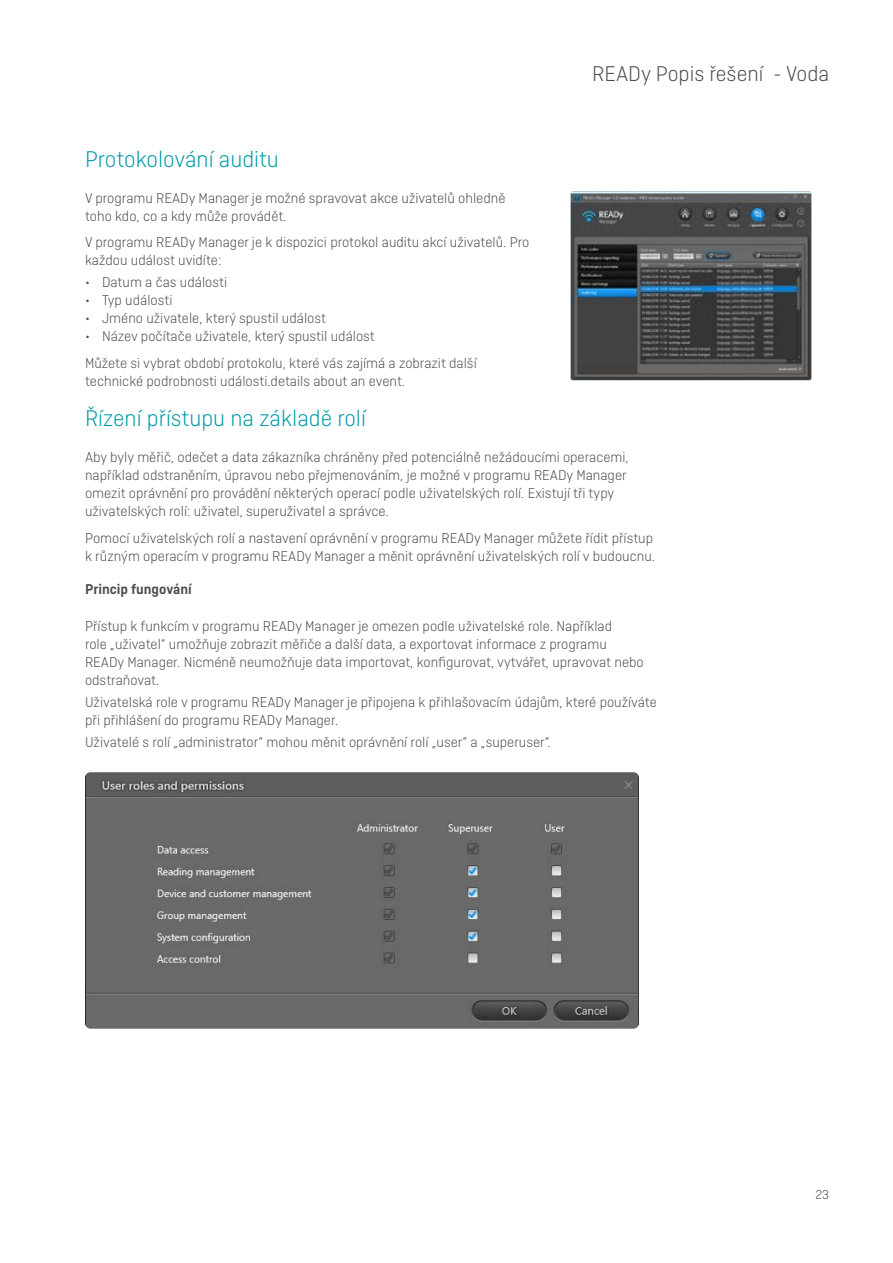
<style>
.page{position:relative;width:893px;height:1263px;background:#fff}
.page>*{position:absolute;margin:0;border:0;box-sizing:border-box;transform-origin:0 0}
.t1{font:300 24px "Ciutadella";color:#0099a9}
.t2{font:300 22.5px "Ciutadella";color:#4b4c4d}
.t3{font:300 15px/18px "Ciutadella";color:#4b4c4d}
.t4{font:600 15px "Ciutadella";color:#4b4c4d}
.t5{font:300 13.5px "Ciutadella";color:#4b4c4d}
</style>
<div class="page">
<img style="left:571px;top:191px;width:240px;height:189px">
<img style="left:85px;top:772px;width:554px;height:256px">
<h2 class="t2" style="left:592px;top:61px;width:238px">READy Popis řešení - Voda</h2>
<h1 class="t1" style="left:85px;top:146px;width:195px">Protokolování auditu</h1>
<p class="t3" style="left:85px;top:189px;width:422px">V programu READy Manager je možné spravovat akce uživatelů ohledně toho kdo, co a kdy může provádět.</p>
<p class="t3" style="left:85px;top:233px;width:446px">V programu READy Manager je k dispozici protokol auditu akcí uživatelů. Pro každou událost uvidíte:</p>
<p class="t3" style="left:85px;top:273px;width:144px">• Datum a čas události</p>
<p class="t3" style="left:85px;top:291px;width:89px">• Typ události</p>
<p class="t3" style="left:85px;top:309px;width:242px">• Jméno uživatele, který spustil událost</p>
<p class="t3" style="left:85px;top:323px;width:393px;line-height:26.5px">• Název počítače uživatele, který spustil událost<br>Můžete si vybrat období protokolu, které vás zajímá a zobrazit další</p>
<p class="t3" style="left:85px;top:372px;width:322px">technické podrobnosti události.details about an event.</p>
<h1 class="t1" style="left:85px;top:405px;width:282px">Řízení přístupu na základě rolí</h1>
<p class="t3" style="left:85px;top:448px;width:545px">Aby byly měřič, odečet a data zákazníka chráněny před potenciálně nežádoucími operacemi, například odstraněním, úpravou nebo přejmenováním, je možné v programu READy Manager omezit oprávnění pro provádění některých operací podle uživatelských rolí. Existují tři typy uživatelských rolí: uživatel, superuživatel a správce.</p>
<p class="t3" style="left:85px;top:528px;width:571px">Pomocí uživatelských rolí a nastavení oprávnění v programu READy Manager můžete řídit přístup k různým operacím v programu READy Manager a měnit oprávnění uživatelských rolí v budoucnu.</p>
<p class="t4" style="left:85px;top:580px;width:108px">Princip fungování</p>
<p class="t3" style="left:85px;top:617px;width:560px">Přístup k funkcím v programu READy Manager je omezen podle uživatelské role. Například<br>role „uživatel“ umožňuje zobrazit měřiče a další data, a exportovat informace z programu READy Manager. Nicméně neumožňuje data importovat, konfigurovat, vytvářet, upravovat nebo odstraňovat.</p>
<p class="t3" style="left:85px;top:693px;width:573px">Uživatelská role v programu READy Manager je připojena k přihlašovacím údajům, které používáte při přihlášení do programu READy Manager.</p>
<p class="t3" style="left:85px;top:733px;width:467px">Uživatelé s rolí „administrator“ mohou měnit oprávnění rolí „user“ a „superuser“.</p>
<p class="t5" style="left:815px;top:1187px;width:15px">23</p>
</div>
